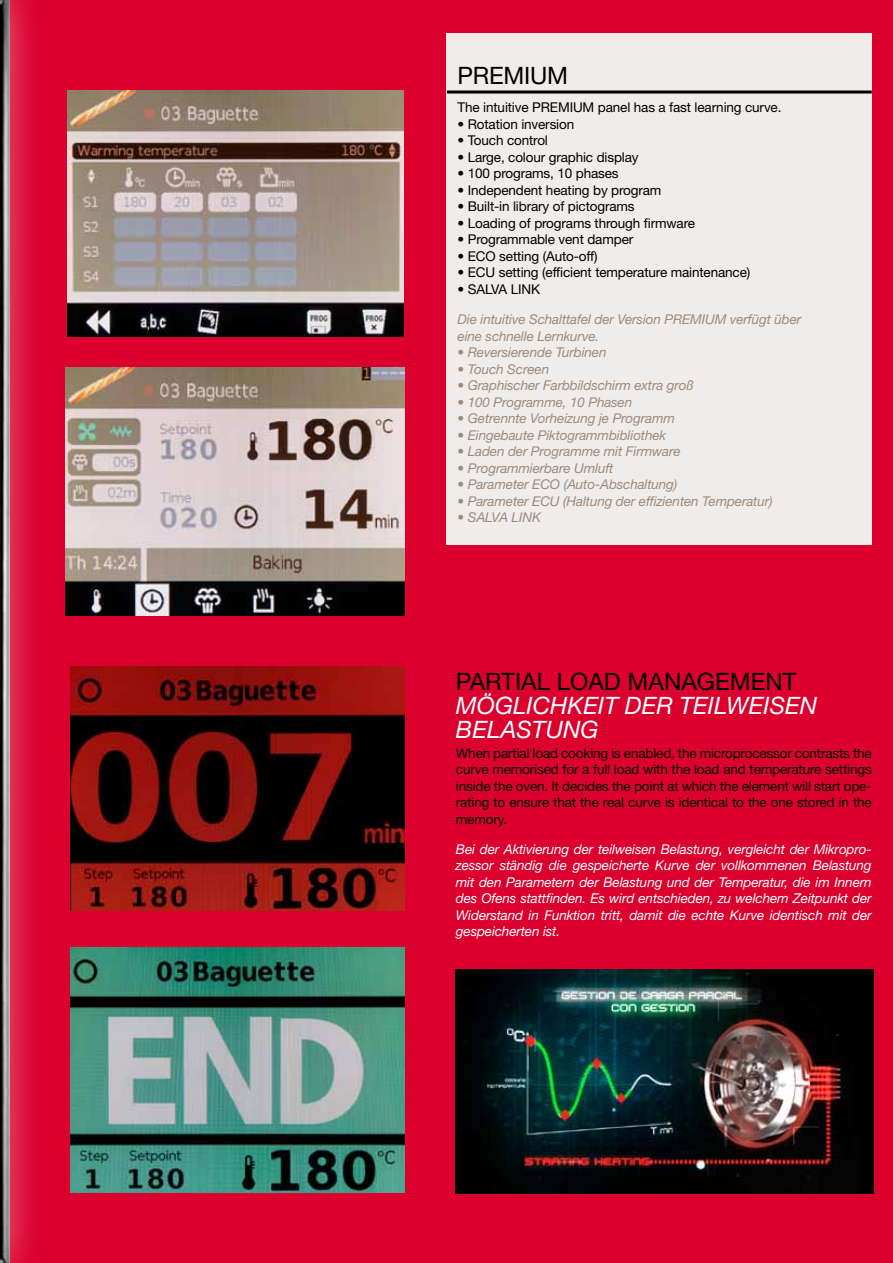
<style>
.page{position:relative;width:893px;height:1263px;background:#db002e}
.page>*{position:absolute;margin:0;border:0;box-sizing:border-box;transform-origin:0 0}
.t1{font:italic 24px/24px "Helvetica Neue LT Std";color:#fff}
.t2{font:24px "Helvetica Neue LT Std";color:#000}
.t3{font:13.5px/16.5px "Helvetica Neue LT Std";letter-spacing:-.01em;color:#000;text-align:justify}
.t4{font:italic 13.5px/16.5px "Helvetica Neue LT Std";letter-spacing:-.01em;color:#9c8b7c}
.t5{font:italic 13.5px/16.5px "Helvetica Neue LT Std";letter-spacing:-.01em;color:#fff;text-align:justify}
</style>
<div class="page">
<div style="left:447px;top:33px;width:425px;height:511px;background:#f0ecea"></div>
<hr style="left:447px;top:91px;width:425px;height:3px;background:#000">
<img style="left:456px;top:969px;width:417px;height:224px">
<div style="left:0;top:0;width:44px;height:1263px;background:#fff;opacity:.75"></div>
<img style="left:0;top:0;width:9px;height:1263px">
<img style="left:71px;top:666px;width:334px;height:245px">
<img style="left:71px;top:947px;width:333px;height:245px">
<img style="left:65px;top:367px;width:340px;height:248px">
<img style="left:67px;top:91px;width:337px;height:245px">
<h1 class="t2" style="left:458px;top:62px;width:112px">PREMIUM</h1>
<p class="t3" style="left:458px;top:99px;width:325px">The intuitive PREMIUM panel has a fast learning curve.</p>
<p class="t3" style="left:458px;top:116px;width:118px">• Rotation inversion</p>
<p class="t3" style="left:458px;top:132px;width:92px">• Touch control</p>
<p class="t3" style="left:458px;top:149px;width:183px">• Large, colour graphic display</p>
<p class="t3" style="left:458px;top:165px;width:163px">• 100 programs, 10 phases</p>
<p class="t3" style="left:458px;top:182px;width:205px">• Independent heating by program</p>
<p class="t3" style="left:458px;top:198px;width:179px">• Built-in library of pictograms</p>
<p class="t3" style="left:458px;top:215px;width:239px">• Loading of programs through firmware</p>
<p class="t3" style="left:458px;top:231px;width:177px">• Programmable vent damper</p>
<p class="t3" style="left:458px;top:248px;width:141px">• ECO setting (Auto-off)</p>
<p class="t3" style="left:458px;top:264px;width:294px">• ECU setting (efficient temperature maintenance)</p>
<p class="t3" style="left:458px;top:281px;width:84px">• SALVA LINK</p>
<p class="t4" style="left:458px;top:311px;width:345px">Die intuitive Schalttafel der Version PREMIUM verfügt über eine schnelle Lernkurve.</p>
<p class="t4" style="left:458px;top:344px;width:150px">• Reversierende Turbinen</p>
<p class="t4" style="left:458px;top:360px;width:93px">• Touch Screen</p>
<p class="t4" style="left:458px;top:377px;width:238px">• Graphischer Farbbildschirm extra groß</p>
<p class="t4" style="left:458px;top:393px;width:176px">• 100 Programme, 10 Phasen</p>
<p class="t4" style="left:458px;top:410px;width:219px">• Getrennte Vorheizung je Programm</p>
<p class="t4" style="left:458px;top:426px;width:210px">• Eingebaute Piktogrammbibliothek</p>
<p class="t4" style="left:458px;top:443px;width:225px">• Laden der Programme mit Firmware</p>
<p class="t4" style="left:458px;top:459px;width:157px">• Programmierbare Umluft</p>
<p class="t4" style="left:458px;top:476px;width:221px">• Parameter ECO (Auto-Abschaltung)</p>
<p class="t4" style="left:458px;top:492px;width:317px">• Parameter ECU (Haltung der effizienten Temperatur)</p>
<p class="t4" style="left:458px;top:509px;width:85px">• SALVA LINK</p>
<h1 class="t2" style="left:456px;top:667px;width:342px">PARTIAL LOAD MANAGEMENT</h1>
<h1 class="t1" style="left:456px;top:693px;width:363px">MÖGLICHKEIT DER TEILWEISEN<br>BELASTUNG</h1>
<p class="t3" style="left:456px;top:744px;width:417px">When partial load cooking is enabled, the microprocessor contrasts the curve memorised for a full load with the load and temperature settings inside the oven. It decides the point at which the element will start ope&shy;rating to ensure that the real curve is identical to the one stored in the memory.</p>
<p class="t5" style="left:456px;top:840px;width:417px">Bei der Aktivierung der teilweisen Belastung, vergleicht der Mikropro&shy;zessor ständig die gespeicherte Kurve der vollkommenen Belastung mit den Parametern der Belastung und der Temperatur, die im Innern des Ofens stattfinden. Es wird entschieden, zu welchem Zeitpunkt der Widerstand in Funktion tritt, damit die echte Kurve identisch mit der gespeicherten ist.</p>
</div>
